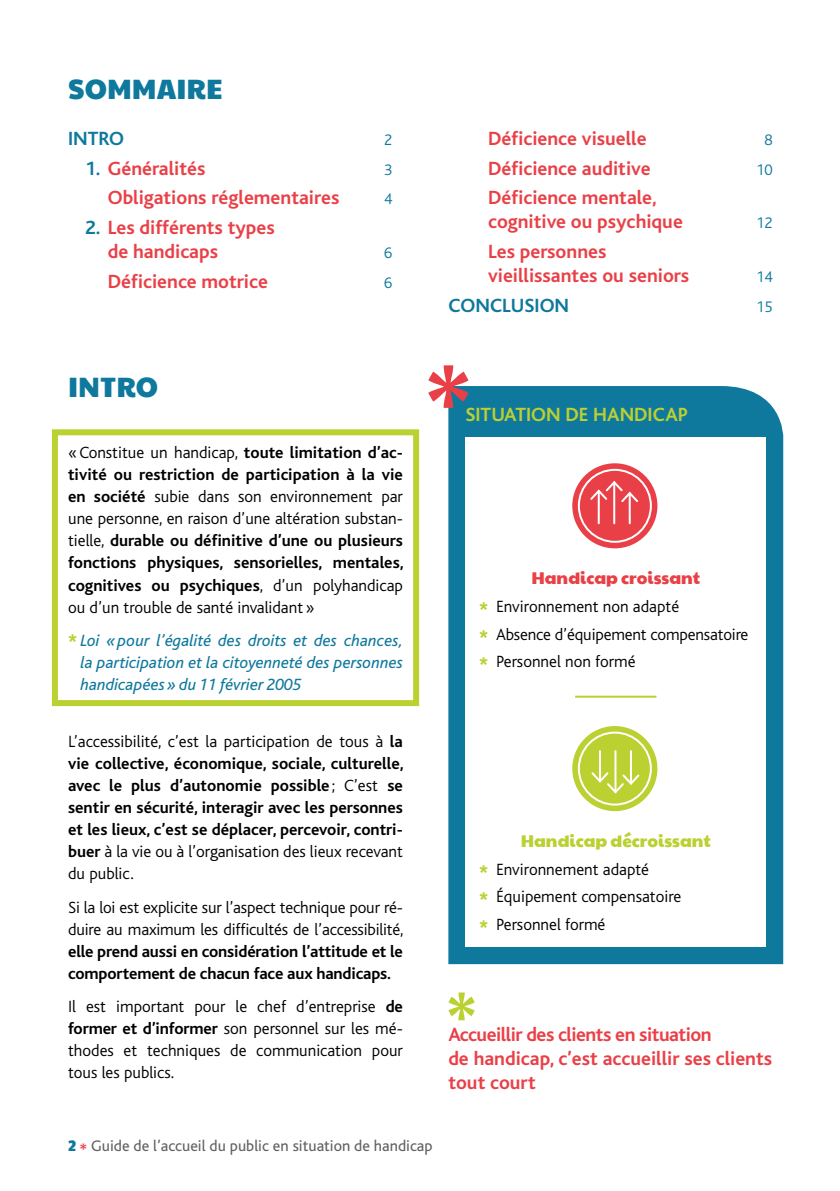
<style>
.page{position:relative;width:840px;height:1191px;background:#fff}
.page>*{position:absolute;margin:0;border:0;box-sizing:border-box;transform-origin:0 0}
.t1{font:28px "Paytone One";color:#0f789d}
.t2{font:700 20px/24px "Bliss";color:#e94047}
.t3{font:700 20px "Bliss";color:#bbd031}
.t4{font:700 20px "Bliss";color:#0f789d}
.t5{font:700 17px/22px "Bliss";color:#000;text-align:justify}
.t6{font:300 17px/22px "Bliss";color:#000}
.t7{font:italic 17px/22px "Bliss";color:#0f789d;text-align:justify}
.t8{font:17px "Paytone One";color:#bbd031}
.t9{font:17px "Paytone One";color:#e94047}
.t10{font:16px "Bliss";color:#626261}
.t11{font:300 16px "Bliss";color:#0f789d}
.s1{color:#0f789d}
.s2{font-weight:300}
.s3{font-family:"Paytone One";font-style:normal;color:#bbd031}
.s4{font-weight:700}
.s5{font-family:"Paytone One";font-weight:400;color:#bbd031}
.s6{font-family:"Paytone One";color:#0f789d}
.s7{font-weight:700;color:#e94047}
</style>
<div class="page">
<svg style="left:51px;top:429px;width:369px;height:278px"></svg>
<div style="left:448px;top:386px;width:334px;height:578px;background:#0f789d"></div>
<div style="left:465px;top:437px;width:300px;height:510px;background:#fff"></div>
<svg style="left:428px;top:365px;width:40px;height:43px"></svg>
<div style="left:572px;top:463px;width:85px;height:85px;background:#e94047;border-radius:50%"></div>
<div style="left:577px;top:469px;width:74px;height:74px;border:2px solid #fff;border-radius:50%"></div>
<hr style="left:597px;top:491px;width:2px;height:32px;background:#fff">
<hr style="left:628px;top:493px;width:2px;height:30px;background:#fff">
<hr style="left:613px;top:482px;width:2px;height:41px;background:#fff">
<svg style="left:588px;top:479px;width:51px;height:25px"></svg>
<svg style="left:572px;top:726px;width:85px;height:85px;background:#c1d445"></svg>
<div style="left:577px;top:731px;width:74px;height:74px;border:2px solid #fff;border-radius:50%"></div>
<hr style="left:629px;top:751px;width:2px;height:32px;background:#fff">
<hr style="left:598px;top:751px;width:2px;height:30px;background:#fff">
<hr style="left:614px;top:751px;width:2px;height:41px;background:#fff">
<svg style="left:589px;top:770px;width:52px;height:25px"></svg>
<hr style="left:574px;top:695px;width:82px;height:2px;background:#bbd031">
<svg style="left:448px;top:992px;width:26px;height:28px"></svg>
<h1 class="t1" style="left:68px;top:67px;width:156px">SOMMAIRE</h1>
<p class="t4" style="left:68px;top:128px;width:58px">INTRO</p>
<p class="t11" style="left:384px;top:131px;width:10px">2</p>
<p class="t2" style="left:85px;top:156px;width:122px"><span class="s1">1.</span> Généralités</p>
<p class="t11" style="left:384px;top:161px;width:10px">3</p>
<p class="t2" style="left:108px;top:186px;width:233px">Obligations réglementaires</p>
<p class="t11" style="left:384px;top:190px;width:10px">4</p>
<p class="t2" style="left:108px;top:216px;width:168px;text-indent:-23px"><span class="s1">2.</span> Les différents types de handicaps</p>
<p class="t11" style="left:384px;top:244px;width:10px">6</p>
<p class="t2" style="left:108px;top:269px;width:162px">Déficience motrice</p>
<p class="t11" style="left:384px;top:274px;width:10px">6</p>
<p class="t2" style="left:488px;top:127px;width:160px">Déficience visuelle</p>
<p class="t11" style="left:764px;top:131px;width:10px">8</p>
<p class="t2" style="left:488px;top:156px;width:164px">Déficience auditive</p>
<p class="t11" style="left:755px;top:161px;width:18px">10</p>
<p class="t2" style="left:488px;top:186px;width:196px">Déficience mentale, cognitive ou psychique</p>
<p class="t11" style="left:755px;top:214px;width:18px">12</p>
<p class="t2" style="left:488px;top:240px;width:202px">Les personnes vieillissantes ou seniors</p>
<p class="t11" style="left:755px;top:268px;width:18px">14</p>
<p class="t4" style="left:448px;top:295px;width:122px">CONCLUSION</p>
<p class="t11" style="left:755px;top:298px;width:18px">15</p>
<h1 class="t1" style="left:68px;top:364px;width:91px">INTRO</h1>
<p class="t5" style="left:68px;top:442px;width:337px"><span class="s2">«Constitue un handicap,</span> toute limitation d’ac&shy;tivité ou restriction de participation à la vie en société <span class="s2">subie dans son environnement par une personne, en raison d’une altération substan&shy;tielle,</span> durable ou définitive d’une ou plusieurs fonctions physiques, sensorielles, mentales, cognitives ou psychiques<span class="s2">, d’un polyhandicap ou d’un trouble de santé invalidant»</span></p>
<p class="t7" style="left:80px;top:629px;width:324px;text-indent:-12px"><span class="s3">*</span> Loi «pour l’égalité des droits et des chances, la participation et la citoyenneté des personnes handicapées» du 11 février 2005</p>
<p class="t5" style="left:68px;top:731px;width:337px"><span class="s2">L’accessibilité, c’est la participation de tous à</span> la vie collective, économique, sociale, culturelle, avec le plus d’autonomie possible <span class="s2">; C’est</span> se sentir en sécurité, interagir avec les personnes et les lieux, c’est se déplacer, percevoir, contri&shy;buer <span class="s2">à la vie ou à l’organisation des lieux recevant du public.</span></p>
<p class="t6" style="left:68px;top:896px;width:337px">Si la loi est explicite sur l’aspect technique pour ré&shy;duire au maximum les difficultés de l’accessibilité,</p>
<p class="t5" style="left:68px;top:940px;width:336px">elle prend aussi en considération l’attitude et le comportement de chacun face aux handicaps.</p>
<p class="t6" style="left:68px;top:996px;width:336px;text-align:justify">Il est important pour le chef d’entreprise <span class="s4">de former et d’informer</span> son personnel sur les mé&shy;thodes et techniques de communication pour tous les publics.</p>
<p class="t3" style="left:465px;top:404px;width:224px">SITUATION DE HANDICAP</p>
<p class="t9" style="left:531px;top:565px;width:170px">Handicap croissant</p>
<p class="t6" style="left:478px;top:593px;width:271px;line-height:27.6px"><span class="s5">*</span> Environnement non adapté<br><span class="s5">*</span> Absence d’équipement compensatoire <span class="s5">*</span> Personnel non formé</p>
<p class="t8" style="left:520px;top:827px;width:191px">Handicap décroissant</p>
<p class="t6" style="left:478px;top:855px;width:204px;line-height:27.6px"><span class="s5">*</span> Environnement adapté<br><span class="s5">*</span> Équipement compensatoire <span class="s5">*</span> Personnel formé</p>
<p class="t2" style="left:448px;top:1023px;width:325px">Accueillir des clients en situation<br>de handicap, c’est accueillir ses clients tout court</p>
<p class="t10" style="left:68px;top:1136px;width:366px"><span class="s6">2</span> <span class="s7">*</span> Guide de l’accueil du public en situation de handicap</p>
</div>
